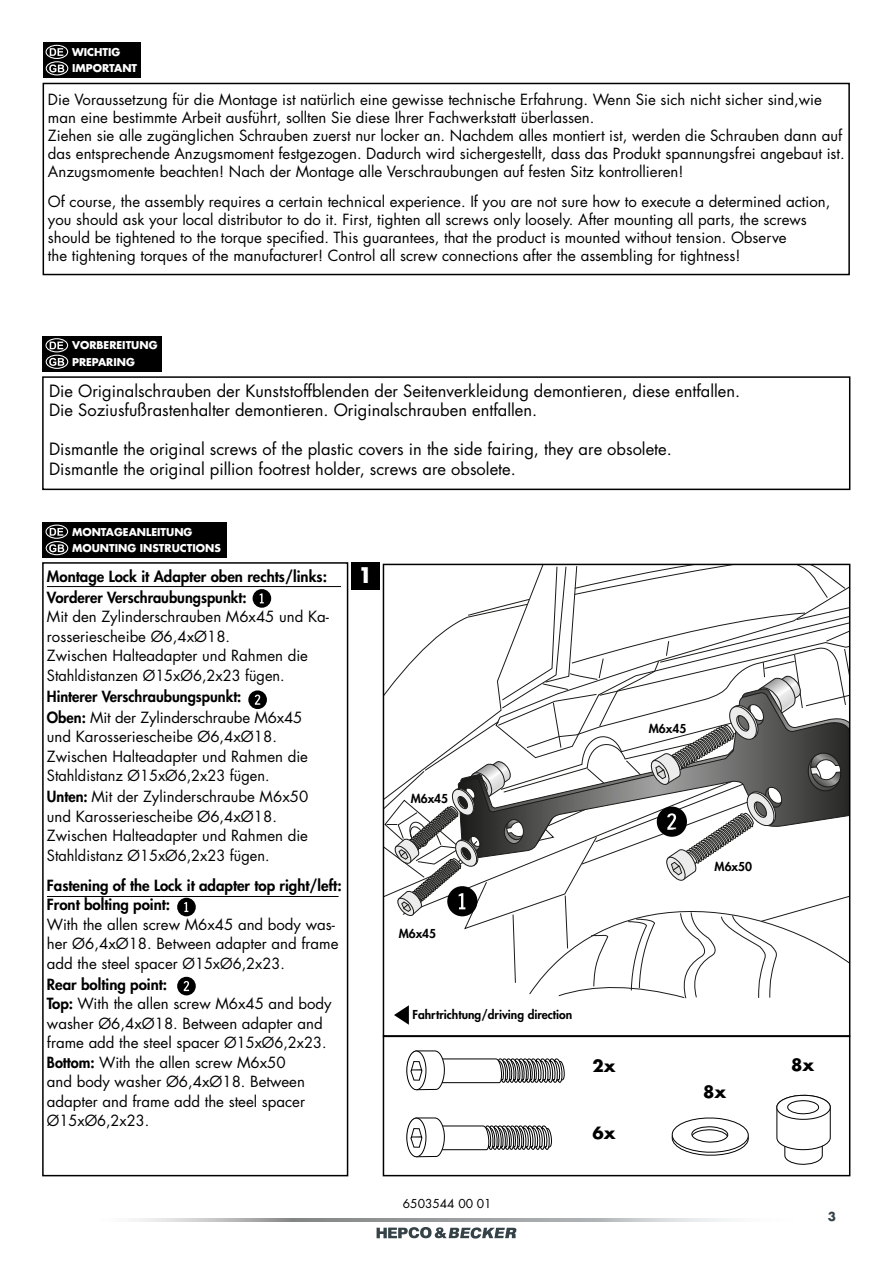
<style>
.page{position:relative;width:893px;height:1263px;background:#fff}
.page>*{position:absolute;margin:0;border:0;box-sizing:border-box;transform-origin:0 0}
.t1{font:700 21px "Futura Std";color:#fff}
.t2{font:16.5px/19.5px "Futura Std";color:#000}
.t3{font:700 16.5px "Futura Std";color:#000}
.t4{font:15px/19.5px "Futura Std";color:#000}
.t5{font:800 15px/21px "Futura Std";color:#000}
.t6{font:800 12px "Futura Std";color:#000}
.t7{font:12px "Futura Std";color:#000}
.t8{font:700 12px "Futura Std";color:#354248}
.t9{font:700 10.5px/16.5px "Futura Std";color:#fff}
.s1{font-weight:400}
.s2{font-weight:800}
</style>
<div class="page">
<svg style="left:134px;top:1218px;width:593px;height:3px;background:#b3b4b5"></svg>
<svg style="left:377px;top:1227px;width:139px;height:11px"></svg>
<div style="left:383px;top:1035px;width:467px;height:141px;border:2px solid #000"></div>
<div style="left:42px;top:376px;width:808px;height:114px;border:2px solid #000"></div>
<div style="left:42px;top:562px;width:306px;height:614px;border:2px solid #000"></div>
<div style="left:43px;top:522px;width:184px;height:36px;background:#000"></div>
<svg style="left:50px;top:528px;width:13px;height:8px"></svg>
<div style="left:45px;top:525px;width:23px;height:14px;border:1px solid #fff;border-radius:50%"></div>
<svg style="left:49px;top:544px;width:15px;height:8px"></svg>
<div style="left:46px;top:541px;width:22px;height:14px;border:1px solid #fff;border-radius:50%"></div>
<div style="left:43px;top:336px;width:119px;height:35px;background:#000"></div>
<svg style="left:50px;top:342px;width:13px;height:7px"></svg>
<div style="left:45px;top:338px;width:23px;height:14px;border:1px solid #fff;border-radius:50%"></div>
<svg style="left:49px;top:358px;width:15px;height:8px"></svg>
<div style="left:46px;top:355px;width:22px;height:14px;border:1px solid #fff;border-radius:50%"></div>
<div style="left:351px;top:562px;width:29px;height:28px;background:#000"></div>
<svg style="left:776px;top:1094px;width:55px;height:71px"></svg>
<svg style="left:394px;top:1005px;width:15px;height:20px"></svg>
<hr style="left:47px;top:586px;width:294px;height:1px;background:#000">
<hr style="left:47px;top:896px;width:292px;height:1px;background:#000">
<div style="left:43px;top:83px;width:807px;height:192px;border:2px solid #000"></div>
<div style="left:43px;top:43px;width:98px;height:35px;background:#000"></div>
<svg style="left:50px;top:48px;width:13px;height:8px"></svg>
<div style="left:46px;top:45px;width:22px;height:14px;border:1px solid #fff;border-radius:50%"></div>
<svg style="left:49px;top:64px;width:15px;height:8px"></svg>
<div style="left:46px;top:61px;width:22px;height:14px;border:1px solid #fff;border-radius:50%"></div>
<svg style="left:383px;top:564px;width:467px;height:435px"></svg>
<svg style="left:253px;top:589px;width:18px;height:19px"></svg>
<svg style="left:177px;top:898px;width:19px;height:18px"></svg>
<svg style="left:248px;top:690px;width:19px;height:19px"></svg>
<svg style="left:177px;top:977px;width:19px;height:18px"></svg>
<svg style="left:406px;top:1050px;width:159px;height:41px"></svg>
<svg style="left:406px;top:1117px;width:146px;height:41px"></svg>
<svg style="left:671px;top:1117px;width:78px;height:39px"></svg>
<p class="t9" style="left:72px;top:43px;width:67px">WICHTIG<br>IMPORTANT</p>
<p class="t4" style="left:48px;top:90px;width:798px;line-height:18px">Die Voraussetzung für die Montage ist natürlich eine gewisse technische Erfahrung. Wenn Sie sich nicht sicher sind,wie man eine bestimmte Arbeit ausführt, sollten Sie diese Ihrer Fachwerkstatt überlassen.<br>Ziehen sie alle zugänglichen Schrauben zuerst nur locker an. Nachdem alles montiert ist, werden die Schrauben dann auf das entsprechende Anzugsmoment festgezogen. Dadurch wird sichergestellt, dass das Produkt spannungsfrei angebaut ist.<br>Anzugsmomente beachten! Nach der Montage alle Verschraubungen auf festen Sitz kontrollieren!</p>
<p class="t4" style="left:48px;top:192px;width:784px;line-height:18px">Of course, the assembly requires a certain technical experience. If you are not sure how to execute a determined action, you should ask your local distributor to do it. First, tighten all screws only loosely. After mounting all parts, the screws should be tightened to the torque specified. This guarantees, that the product is mounted without tension. Observe<br>the tightening torques of the manufacturer! Control all screw connections after the assembling for tightness!</p>
<p class="t9" style="left:72px;top:337px;width:87px">VORBEREITUNG<br>PREPARING</p>
<p class="t2" style="left:49px;top:381px;width:693px">Die Originalschrauben der Kunststoffblenden der Seitenverkleidung demontieren, diese entfallen.<br>Die Soziusfußrastenhalter demontieren. Originalschrauben entfallen.</p>
<p class="t2" style="left:49px;top:440px;width:624px">Dismantle the original screws of the plastic covers in the side fairing, they are obsolete.<br>Dismantle the original pillion footrest holder, screws are obsolete.</p>
<p class="t9" style="left:72px;top:523px;width:150px">MONTAGEANLEITUNG<br>MOUNTING INSTRUCTIONS</p>
<p class="t5" style="left:47px;top:566px;width:282px">Montage Lock it Adapter oben rechts/links:<br>Vorderer Verschraubungspunkt:</p>
<p class="t4" style="left:47px;top:607px;width:284px">Mit den Zylinderschrauben M6x45 und Ka&shy;rosseriescheibe Ø6,4xØ18.<br>Zwischen Halteadapter und Rahmen die Stahldistanzen Ø15xØ6,2x23 fügen.</p>
<p class="t5" style="left:47px;top:686px;width:257px">Hinterer Verschraubungspunkt:<br>Oben: <span class="s1">Mit der Zylinderschraube M6x45</span></p>
<p class="t4" style="left:47px;top:727px;width:263px">und Karosseriescheibe Ø6,4xØ18.<br>Zwischen Halteadapter und Rahmen die<br>Stahldistanz Ø15xØ6,2x23 fügen.</p>
<p class="t4" style="left:47px;top:787px;width:263px"><span class="s2">Unten:</span> Mit der Zylinderschraube M6x50 und Karosseriescheibe Ø6,4xØ18.<br>Zwischen Halteadapter und Rahmen die Stahldistanz Ø15xØ6,2x23 fügen.</p>
<p class="t5" style="left:47px;top:875px;width:296px;line-height:19.5px">Fastening of the Lock it adapter top right/left:<br>Front bolting point:</p>
<p class="t4" style="left:47px;top:914px;width:293px">With the allen screw M6x45 and body was&shy;her Ø6,4xØ18. Between adapter and frame add the steel spacer Ø15xØ6,2x23.</p>
<p class="t4" style="left:47px;top:974px;width:286px"><span class="s2">Rear bolting point:<br>Top:</span> With the allen screw M6x45 and body washer Ø6,4xØ18. Between adapter and frame add the steel spacer Ø15xØ6,2x23.<br><span class="s2">Bottom:</span> With the allen screw M6x50<br>and body washer Ø6,4xØ18. Between adapter and frame add the steel spacer<br>Ø15xØ6,2x23.</p>
<h1 class="t1" style="left:358px;top:561px;width:16px">1</h1>
<p class="t6" style="left:411px;top:791px;width:39px">M6x45</p>
<p class="t6" style="left:399px;top:925px;width:39px">M6x45</p>
<p class="t6" style="left:649px;top:721px;width:39px">M6x45</p>
<p class="t6" style="left:715px;top:859px;width:39px">M6x50</p>
<p class="t6" style="left:412px;top:1007px;width:161px">Fahrtrichtung/driving direction</p>
<p class="t3" style="left:592px;top:1054px;width:25px">2x</p>
<p class="t3" style="left:791px;top:1054px;width:25px">8x</p>
<p class="t3" style="left:592px;top:1122px;width:25px">6x</p>
<p class="t3" style="left:703px;top:1081px;width:25px">8x</p>
<p class="t7" style="left:403px;top:1196px;width:90px">6503544 00 01</p>
<p class="t8" style="left:828px;top:1208px;width:10px">3</p>
</div>
